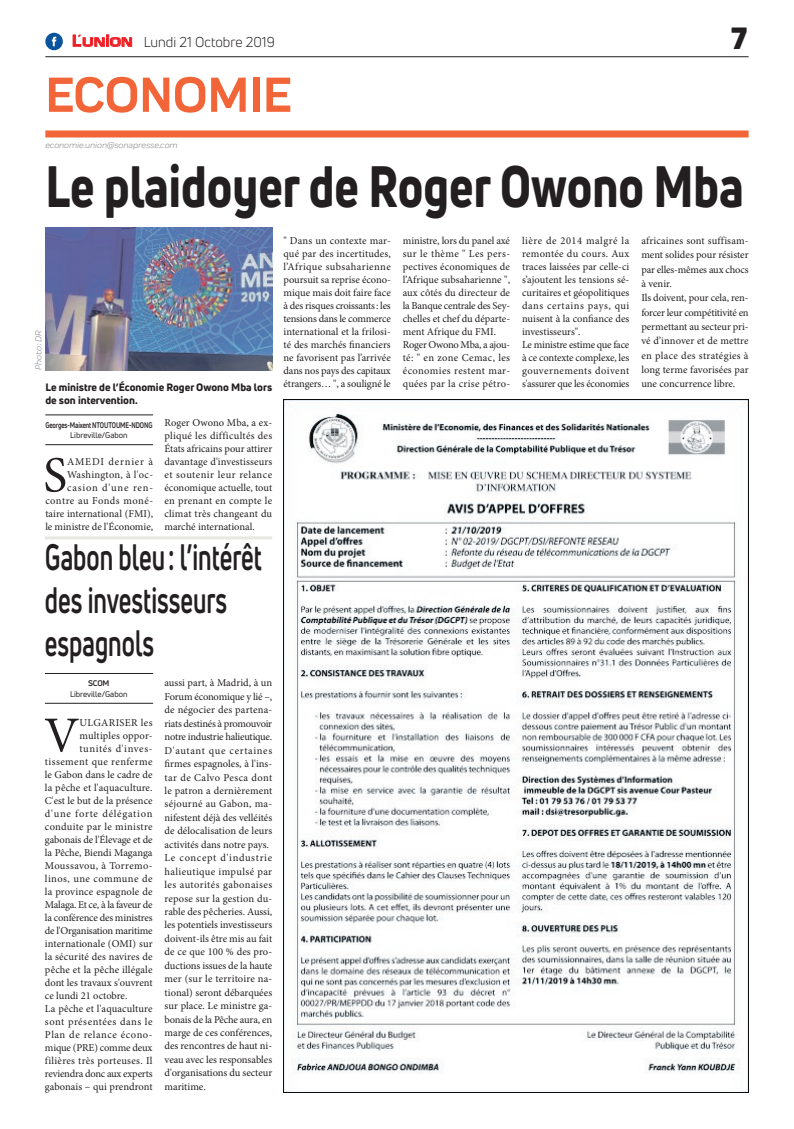
<style>
.page{position:relative;width:794px;height:1129px;background:#fff}
.page>*{position:absolute;margin:0;border:0;box-sizing:border-box;transform-origin:0 0}
.t1{font:800 57px "Uni Neue";color:#231f20;scale:.81 1}
.t2{font:700 51px "Praktika";color:#f26538}
.t3{font:50.5px "Minion Pro";color:#231f20}
.t4{font:700 36px/43.2px "Uni Neue";color:#231f20;scale:.67 1}
.t5{font:900 30px "Uni Neue";color:#231f20}
.t6{font:14px "Uni Neue";color:#231f20}
.t7{font:10.5px/13px "Minion Pro";color:#231f20}
.t8{font:10.5px/13px "Minion Pro";letter-spacing:.02em;color:#231f20;text-align:right}
.t9{font:10.5px "Minion Pro";letter-spacing:-.02em;color:#231f20}
.t10{font:10.5px "Minion Pro";letter-spacing:.025em;color:#231f20}
.t11{font:800 10.5px/12.6px "Uni Neue";color:#231f20}
.t12{font:10.5px "Minion Pro";letter-spacing:.04em;color:#231f20}
.t13{font:10.5px "Minion Pro";letter-spacing:.07em;color:#231f20}
.t14{font:10.5px "Minion Pro";letter-spacing:.045em;color:#231f20}
.t15{font:10.5px "Minion Pro";letter-spacing:.05em;color:#231f20}
.t16{font:10.5px "Minion Pro";letter-spacing:.055em;color:#231f20}
.t17{font:10.5px "Minion Pro";letter-spacing:.03em;color:#231f20}
.t18{font:italic 9px "Praktika";color:#818386}
.t19{font:8px "Uni Neue";color:#231f20}
.t20{font:700 8px "Uni Neue";letter-spacing:-.02em;color:#231f20;scale:.79 1}
.t21{font:700 8px "Uni Neue";letter-spacing:-.02em;color:#231f20}
.s1{font-family:"Eurostile";font-weight:600;font-size:15px;color:#ee1d23}
.s2{font-family:"Eurostile";font-weight:600;font-size:11.4px;color:#ee1d23}
</style>
<div class="page">
<div style="left:45px;top:130px;width:703px;height:7px;background:#f26538"></div>
<hr style="left:45px;top:56px;width:703px;height:1px;background:#231f20">
<svg style="left:72px;top:34px;width:60px;height:13px"></svg>
<div style="left:45px;top:33px;width:18px;height:17px;background:#08549e;border-radius:50%"></div>
<svg style="left:52px;top:37px;width:4px;height:9px"></svg>
<hr style="left:45px;top:444px;width:108px;height:1px;background:#231f20">
<hr style="left:45px;top:414px;width:108px;height:1px;background:#231f20">
<img style="left:283px;top:400px;width:465px;height:691px">
<img style="left:45px;top:227px;width:227px;height:143px">
<hr style="left:45px;top:702px;width:108px;height:1px;background:#231f20">
<hr style="left:45px;top:673px;width:108px;height:1px;background:#231f20">
<hr style="left:45px;top:536px;width:227px;height:3px;background:#e7e8e2">
<h3 class="t6" style="left:72px;top:33px;width:204px"><span class="s1">L</span><span class="s2">UNION</span> Lundi 21 Octobre 2019</h3>
<h2 class="t2" style="left:45px;top:54px;width:248px">ECONOMIE</h2>
<p class="t18" style="left:45px;top:139px;width:134px">economie.union@sonapresse.com</p>
<h3 class="t5" style="left:731px;top:17px;width:18px">7</h3>
<h1 class="t1" style="left:45px;top:148px;width:863px">Le plaidoyer de Roger Owono Mba</h1>
<p class="t18" style="left:32px;top:370px;width:41px;rotate:-90deg">Photo : DR</p>
<p class="t11" style="left:45px;top:381px;width:228px">Le ministre de l’Économie Roger Owono Mba lors de son intervention.</p>
<p class="t20" style="left:45px;top:420px;width:137px">Georges-Maixent NTOUTOUME-NDONG</p>
<p class="t19" style="left:70px;top:430px;width:59px">Libreville/Gabon</p>
<h3 class="t3" style="left:43px;top:441px;width:25px">S</h3>
<p class="t8" style="left:45px;top:455px;width:109px">AMEDI dernier à<br>Washington, à l'oc&shy;casion d'une ren&shy;contre au Fonds moné&shy;taire international (FMI), le ministre de l'Économie,</p>
<p class="t7" style="left:164px;top:416px;width:109px;text-align:justify">Roger Owono Mba, a ex&shy;pliqué les difficultés des États africains pour attirer davantage d'investisseurs et soutenir leur relance économique actuelle, tout en prenant en compte le climat très changeant du marché international.</p>
<h3 class="t4" style="left:45px;top:534px;width:325px">Gabon bleu: l’intérêt des investisseurs espagnols</h3>
<p class="t21" style="left:88px;top:678px;width:23px">SCOM</p>
<p class="t19" style="left:70px;top:689px;width:59px">Libreville/Gabon</p>
<p class="t7" style="left:165px;top:676px;width:109px;line-height:13.4px">aussi part, à Madrid, à un<br>Forum économique y lié –, de négocier des partena&shy;riats destinés à promouvoir notre industrie halieutique.<br>D'autant que certaines firmes espagnoles, à l'ins&shy;tar de Calvo Pesca dont le patron a dernièrement séjourné au Gabon, ma&shy;nifestent déjà des velléités de délocalisation de leurs activités dans notre pays.<br>Le concept d'industrie halieutique impulsé par les autorités gabonaises repose sur la gestion du&shy;rable des pêcheries. Aussi, les potentiels investisseurs doivent-ils être mis au fait de ce que 100 % des pro&shy;ductions issues de la haute mer (sur le territoire na&shy;tional) seront débarquées sur place. Le ministre ga&shy;bonais de la Pêche aura, en marge de ces conférences, des rencontres de haut ni&shy;veau avec les responsables d'organisations du secteur maritime.</p>
<h3 class="t3" style="left:44px;top:701px;width:37px">V</h3>
<p class="t17" style="left:80px;top:715px;width:74px">ULGARISER les</p>
<p class="t7" style="left:80px;top:728px;width:75px">multiples oppor-</p>
<p class="t16" style="left:80px;top:741px;width:75px">tunités d'inves-</p>
<p class="t12" style="left:45px;top:754px;width:109px">tissement que renferme</p>
<p class="t7" style="left:45px;top:767px;width:109px">le Gabon dans le cadre de</p>
<p class="t7" style="left:45px;top:780px;width:109px">la pêche et l'aquaculture.</p>
<p class="t7" style="left:45px;top:793px;width:109px">C'est le but de la présence</p>
<p class="t13" style="left:45px;top:806px;width:109px">d'une forte délégation</p>
<p class="t10" style="left:45px;top:819px;width:109px">conduite par le ministre</p>
<p class="t7" style="left:45px;top:832px;width:109px">gabonais de l'Élevage et de</p>
<p class="t7" style="left:45px;top:845px;width:109px">la Pêche, Biendi Maganga</p>
<p class="t10" style="left:45px;top:858px;width:109px">Moussavou, à Torremo-</p>
<p class="t12" style="left:45px;top:871px;width:109px">linos, une commune de</p>
<p class="t8" style="left:45px;top:884px;width:109px">la province espagnole de</p>
<p class="t9" style="left:45px;top:897px;width:109px">Malaga. Et ce, à la faveur de</p>
<p class="t9" style="left:45px;top:910px;width:109px">la conférence des ministres</p>
<p class="t9" style="left:45px;top:923px;width:109px">de l'Organisation maritime</p>
<p class="t7" style="left:45px;top:936px;width:109px">internationale (OMI) sur</p>
<p class="t7" style="left:45px;top:949px;width:109px">la sécurité des navires de</p>
<p class="t7" style="left:45px;top:962px;width:109px">pêche et la pêche illégale</p>
<p class="t7" style="left:45px;top:975px;width:109px">dont les travaux s'ouvrent</p>
<p class="t7" style="left:45px;top:988px;width:84px">ce lundi 21 octobre.</p>
<p class="t7" style="left:45px;top:1001px;width:109px">La pêche et l'aquaculture</p>
<p class="t14" style="left:45px;top:1014px;width:109px">sont présentées dans le</p>
<p class="t15" style="left:45px;top:1027px;width:109px">Plan de relance écono-</p>
<p class="t7" style="left:45px;top:1040px;width:109px">mique (PRE) comme deux</p>
<p class="t10" style="left:45px;top:1053px;width:109px">filières très porteuses. Il</p>
<p class="t9" style="left:45px;top:1066px;width:109px">reviendra donc aux experts</p>
<p class="t7" style="left:45px;top:1079px;width:109px">gabonais – qui prendront</p>
<p class="t7" style="left:283px;top:234px;width:109px;text-align:justify">" Dans un contexte mar&shy;qué par des incertitudes, l’Afrique subsaharienne poursuit sa reprise écono&shy;mique mais doit faire face à des risques croissants: les tensions dans le commerce international et la frilosi&shy;té des marchés financiers ne favorisent pas l’arrivée dans nos pays des capitaux étrangers… ", a souligné le</p>
<p class="t7" style="left:403px;top:234px;width:109px">ministre, lors du panel axé sur le thème " Les pers&shy;pectives économiques de l’Afrique subsaharienne ", aux côtés du directeur de la Banque centrale des Sey&shy;chelles et chef du départe&shy;ment Afrique du FMI.<br>Roger Owono Mba, a ajou&shy;té: " en zone Cemac, les économies restent mar&shy;quées par la crise pétro-</p>
<p class="t7" style="left:522px;top:234px;width:109px">lière de 2014 malgré la remontée du cours. Aux traces laissées par celle-ci s’ajoutent les tensions sé&shy;curitaires et géopolitiques dans certains pays, qui nuisent à la confiance des investisseurs".<br>Le ministre estime que face à ce contexte complexe, les gouvernements doivent s'assurer que les économies</p>
<p class="t7" style="left:641px;top:234px;width:109px;line-height:14.3px">africaines sont suffisam&shy;ment solides pour résister par elles-mêmes aux chocs à venir.<br>Ils doivent, pour cela, ren&shy;forcer leur compétitivité en permettant au secteur pri&shy;vé d’innover et de mettre en place des stratégies à long terme favorisées par une concurrence libre.</p>
</div>
